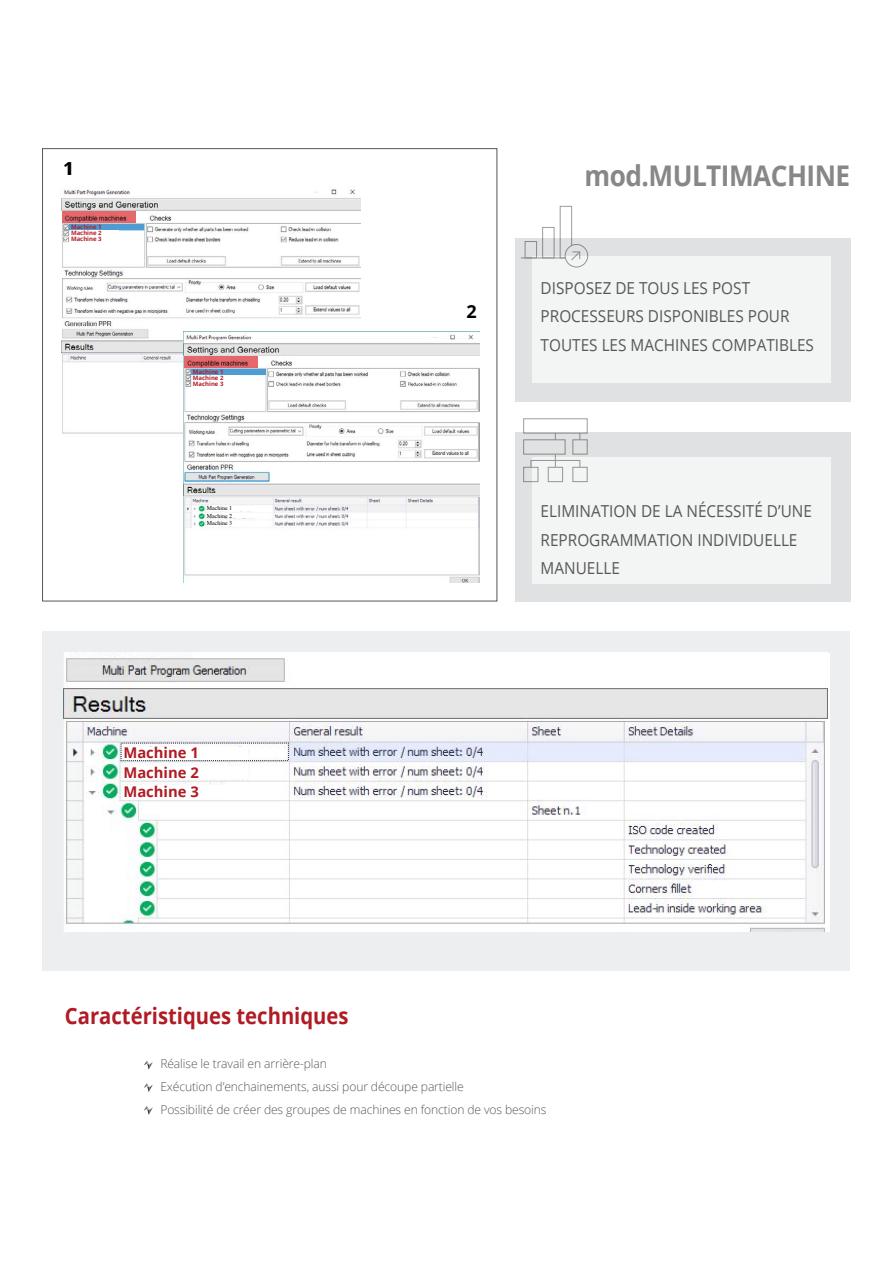
<style>
.page{position:relative;width:893px;height:1263px;background:#fff}
.page>*{position:absolute;margin:0;border:0;box-sizing:border-box;transform-origin:0 0}
.t1{font:700 28.5px "Open Sans";letter-spacing:-.02em;color:#878787;scale:.92 1}
.t2{font:700 22.5px "Open Sans";color:#b01b24;scale:.9 1}
.t3{font:700 18px "Open Sans";color:#000}
.t4{font:16.5px/28.5px "Open Sans";color:#575756;scale:.93 1}
.t5{font:700 14.85px "Open Sans";color:#b01b24}
.t6{font:300 12.15px/22.8px "Open Sans";letter-spacing:-.01em;color:#575756}
.t7{font:700 6px/6px "Open Sans";color:#b01b24;text-align:justify}
.t8{font:6px "Times";color:#000}
</style>
<div class="page">
<div style="left:42px;top:631px;width:808px;height:340px;background:#edeeef"></div>
<img style="left:63px;top:653px;width:765px;height:278px">
<div style="left:515px;top:238px;width:335px;height:164px;background:#dfe1e2"></div>
<div style="left:515px;top:433px;width:335px;height:169px;background:#dfe1e2"></div>
<div style="left:533px;top:256px;width:298px;height:127px;background:#f3f4f4"></div>
<div style="left:533px;top:457px;width:298px;height:126px;background:#f3f4f4"></div>
<img style="left:61px;top:189px;width:299px;height:245px">
<svg style="left:62px;top:211px;width:74px;height:12px"></svg>
<div style="left:71px;top:224px;width:48px;height:24px;background:#fff"></div>
<div style="left:69px;top:224px;width:75px;height:6px;background:#519bd3"></div>
<img style="left:183px;top:331px;width:297px;height:252px">
<svg style="left:184px;top:356px;width:74px;height:12px"></svg>
<div style="left:193px;top:369px;width:48px;height:23px;background:#fff"></div>
<div style="left:191px;top:369px;width:75px;height:6px;background:#519bd3"></div>
<div style="left:207px;top:513px;width:50px;height:5px;background:#fff"></div>
<div style="left:207px;top:506px;width:50px;height:5px;background:#fff"></div>
<div style="left:207px;top:521px;width:50px;height:5px;background:#fff"></div>
<div style="left:123px;top:767px;width:125px;height:12px;background:#fff"></div>
<div style="left:123px;top:747px;width:125px;height:12px;background:#fff"></div>
<div style="left:123px;top:785px;width:125px;height:13px;background:#fff"></div>
<svg style="left:521px;top:205px;width:68px;height:69px"></svg>
<svg style="left:515px;top:418px;width:81px;height:74px"></svg>
<svg style="left:144px;top:1060px;width:9px;height:10px"></svg>
<svg style="left:144px;top:1083px;width:9px;height:9px"></svg>
<svg style="left:144px;top:1106px;width:9px;height:9px"></svg>
<h3 class="t3" style="left:63px;top:156px;width:12px">1</h3>
<p class="t7" style="left:71px;top:224px;width:32px">Machine 1<br>Machine 2<br>Machine 3</p>
<p class="t7" style="left:193px;top:368px;width:32px">Machine 1<br>Machine 2<br>Machine 3</p>
<p class="t8" style="left:207px;top:503px;width:27px">Machine 1</p>
<p class="t8" style="left:207px;top:518px;width:27px">Machine 3</p>
<p class="t8" style="left:207px;top:510px;width:27px">Machine 2</p>
<p class="t5" style="left:123px;top:742px;width:77px">Machine 1</p>
<p class="t5" style="left:123px;top:781px;width:77px">Machine 3</p>
<p class="t5" style="left:123px;top:762px;width:77px">Machine 2</p>
<h2 class="t2" style="left:65px;top:1000px;width:317px">Caractéristiques techniques</h2>
<h3 class="t3" style="left:466px;top:299px;width:12px">2</h3>
<h1 class="t1" style="left:584px;top:155px;width:290px">mod.MULTIMACHINE</h1>
<h3 class="t4" style="left:541px;top:273px;width:295px">DISPOSEZ DE TOUS LES POST<br>PROCESSEURS DISPONIBLES POUR<br>TOUTES LES MACHINES COMPATIBLES</h3>
<h3 class="t4" style="left:541px;top:496px;width:293px">ELIMINATION DE LA NÉCESSITÉ D’UNE<br>REPROGRAMMATION INDIVIDUELLE<br>MANUELLE</h3>
<p class="t6" style="left:160px;top:1052px;width:388px">Réalise le travail en arrière-plan<br>Exécution d’enchainements, aussi pour découpe partielle<br>Possibilité de créer des groupes de machines en fonction de vos besoins</p>
</div>
